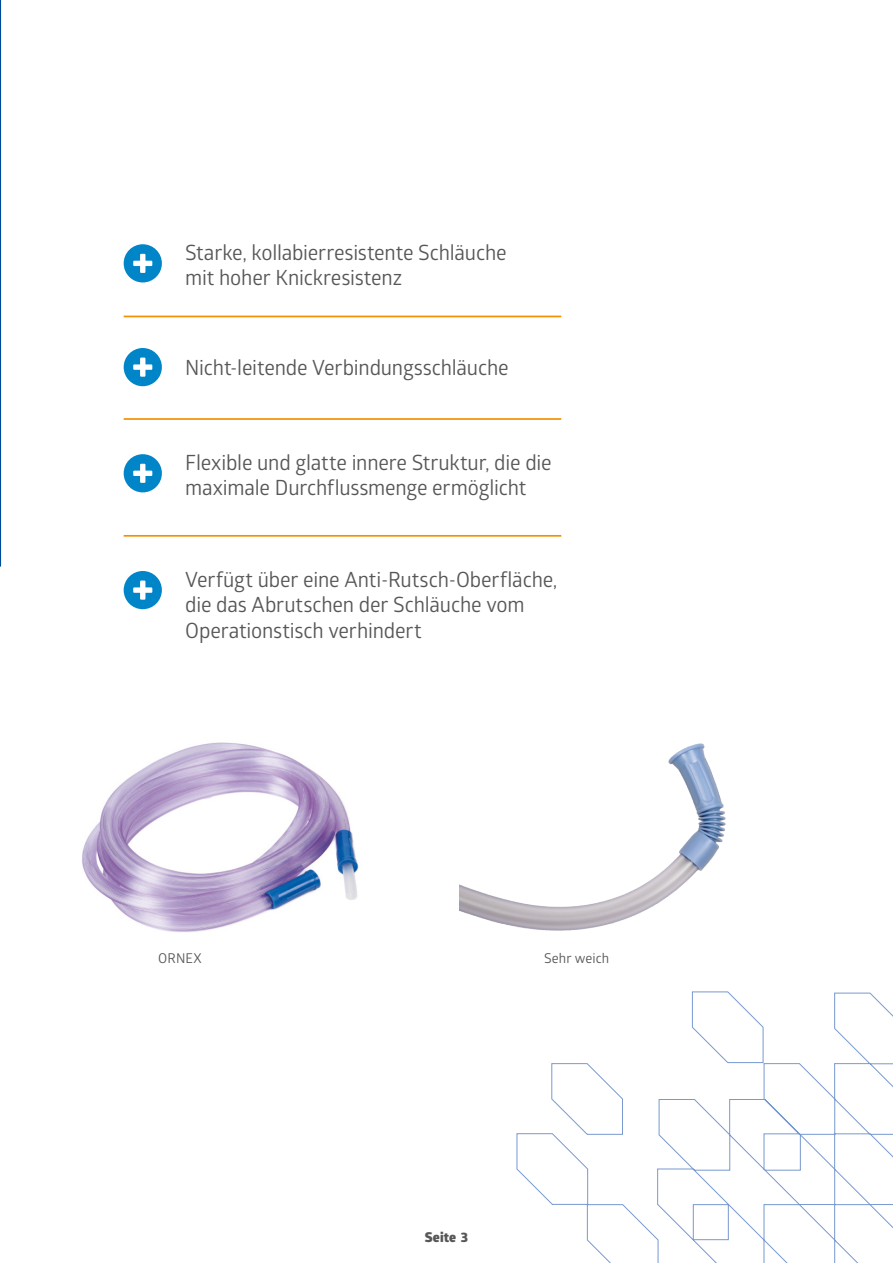
<style>
.page{position:relative;width:893px;height:1263px;background:#fff}
.page>*{position:absolute;margin:0;border:0;box-sizing:border-box;transform-origin:0 0}
.MEDLINE_-_Body_-_bullet{font:21px/25.5px "Glober";letter-spacing:-.01em;color:#575756}
.t1{font:13.5px "Glober";letter-spacing:.005em;color:#575756}
.t2{font:800 13.5px "Glober";letter-spacing:.01em;color:#575756}
</style>
<div class="page">
<svg style="left:0;top:0;width:1px;height:567px"></svg>
<hr style="left:124px;top:316px;width:437px;height:1px;background:#f39000">
<hr style="left:124px;top:418px;width:437px;height:2px;background:#f39000">
<hr style="left:124px;top:535px;width:437px;height:2px;background:#f39000">
<svg style="left:516px;top:991px;width:377px;height:272px"></svg>
<div style="left:124px;top:244px;width:38px;height:38px;background:#0085c9;border-radius:50%"></div>
<div style="left:140px;top:254px;width:5px;height:19px;background:#fff"></div>
<div style="left:133px;top:261px;width:19px;height:5px;background:#fff"></div>
<div style="left:124px;top:348px;width:38px;height:38px;background:#0085c9;border-radius:50%"></div>
<div style="left:140px;top:358px;width:5px;height:19px;background:#fff"></div>
<div style="left:133px;top:364px;width:19px;height:6px;background:#fff"></div>
<div style="left:124px;top:454px;width:38px;height:38px;background:#0085c9;border-radius:50%"></div>
<div style="left:140px;top:464px;width:5px;height:19px;background:#fff"></div>
<div style="left:133px;top:471px;width:19px;height:5px;background:#fff"></div>
<div style="left:124px;top:571px;width:38px;height:38px;background:#0085c9;border-radius:50%"></div>
<div style="left:140px;top:580px;width:5px;height:20px;background:#fff"></div>
<div style="left:133px;top:587px;width:19px;height:6px;background:#fff"></div>
<img style="left:459px;top:743px;width:267px;height:188px">
<img style="left:82px;top:742px;width:277px;height:190px">
<p class="MEDLINE_-_Body_-_bullet" style="left:185px;top:238px;width:323px">Starke, kollabierresistente Schläuche mit hoher Knickresistenz</p>
<p class="MEDLINE_-_Body_-_bullet" style="left:185px;top:354px;width:325px">Nicht-leitende Verbindungsschläuche</p>
<p class="MEDLINE_-_Body_-_bullet" style="left:185px;top:448px;width:368px">Flexible und glatte innere Struktur, die die maximale Durchflussmenge ermöglicht</p>
<p class="MEDLINE_-_Body_-_bullet" style="left:185px;top:566px;width:374px">Verfügt über eine Anti-Rutsch-Oberfläche, die das Abrutschen der Schläuche vom<br>Operationstisch verhindert</p>
<p class="t1" style="left:158px;top:949px;width:45px">ORNEX</p>
<p class="t1" style="left:544px;top:949px;width:67px">Sehr weich</p>
<p class="t2" style="left:425px;top:1227px;width:45px">Seite 3</p>
</div>
